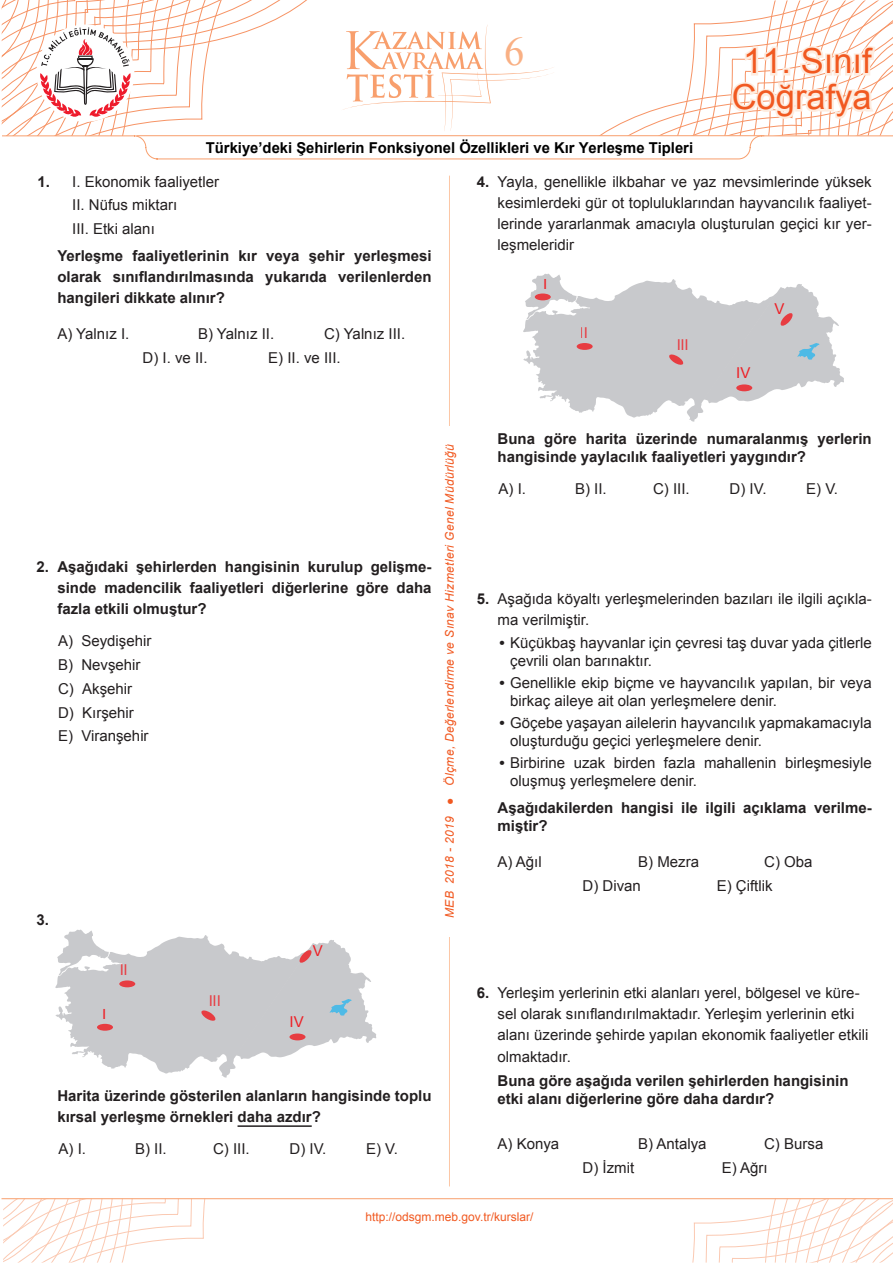
<style>
.page{position:relative;width:893px;height:1263px;background:#fff}
.page>*{position:absolute;margin:0;border:0;box-sizing:border-box;transform-origin:0 0}
.t1{font:40.5px "Times New Roman";color:#f9b084}
.t2{font:34.5px/36px "Arial";color:#f15921;text-align:center}
.t3{font:15px/21px "Arial";color:#231f20}
.t4{font:700 15px/21px "Arial";color:#231f20}
.t5{font:700 15px "Arial";color:#000}
.t6{font:15px "Arial";color:#ee1d23}
.t7{font:13.95px "Arial";color:#ee1d23;scale:1.07 1}
.t8{font:italic 12px "Arial";letter-spacing:.03em;color:#f15921}
.t9{font:12px "Arial";color:#f15921}
.s1{font-weight:700}
</style>
<div class="page">
<svg style="left:551px;top:1199px;width:342px;height:63px"></svg>
<svg style="left:3px;top:1199px;width:344px;height:63px"></svg>
<hr style="left:2px;top:1198px;width:891px;height:1px;background:#f89f6d">
<hr style="left:449px;top:176px;width:1px;height:1010px;background:#fcc7a6">
<div style="left:440px;top:426px;width:19px;height:510px;background:#fff"></div>
<svg style="left:2px;top:0;width:891px;height:159px"></svg>
<hr style="left:238px;top:1125px;width:74px;height:2px;background:#231f20">
<svg style="left:55px;top:929px;width:321px;height:149px"></svg>
<svg style="left:97px;top:1024px;width:16px;height:7px"></svg>
<svg style="left:523px;top:274px;width:321px;height:148px"></svg>
<svg style="left:535px;top:293px;width:16px;height:7px"></svg>
<h1 class="t1" style="left:504px;top:24px;width:22px">6</h1>
<p class="t5" style="left:206px;top:138px;width:489px">Türkiye’deki Şehirlerin Fonksiyonel Özellikleri ve Kır Yerleşme Tipleri</p>
<h2 class="t2" style="left:732px;top:44px;width:142px">11. Sınıf<br>Coğrafya</h2>
<p class="t3" style="left:72px;top:170px;width:148px;line-height:23.7px;text-indent:-35px"><span class="s1">1.</span> I. Ekonomik faaliyetler<br>II. Nüfus miktarı<br>III. Etki alanı</p>
<p class="t4" style="left:57px;top:245px;width:376px;text-align:justify">Yerleşme faaliyetlerinin kır veya şehir yerleşmesi olarak sınıflandırılmasında yukarıda verilenlerden hangileri dikkate alınır?</p>
<p class="t3" style="left:57px;top:323px;width:73px">A) Yalnız I.</p>
<p class="t3" style="left:198px;top:323px;width:78px">B) Yalnız II.</p>
<p class="t3" style="left:324px;top:323px;width:83px">C) Yalnız III.</p>
<p class="t3" style="left:143px;top:347px;width:67px">D) I. ve II.</p>
<p class="t3" style="left:268px;top:347px;width:74px">E) II. ve III.</p>
<p class="t3" style="left:497px;top:171px;width:376px;text-align:justify;text-indent:-21px"><span class="s1">4.</span> Yayla, genellikle ilkbahar ve yaz mevsimlerinde yüksek kesimlerdeki gür ot topluluklarından hayvancılık faaliyet&shy;lerinde yararlanmak amacıyla oluşturulan geçici kır yer&shy;leşmeleridir</p>
<p class="t7" style="left:543px;top:274px;width:5px">I</p>
<p class="t6" style="left:580px;top:322px;width:10px">II</p>
<p class="t6" style="left:676px;top:335px;width:14px">III</p>
<p class="t6" style="left:736px;top:363px;width:16px">IV</p>
<p class="t6" style="left:775px;top:299px;width:12px">V</p>
<p class="t4" style="left:57px;top:557px;width:376px;text-align:justify;text-indent:-21px">2. Aşağıdaki şehirlerden hangisinin kurulup gelişme&shy;sinde madencilik faaliyetleri diğerlerine göre daha fazla etkili olmuştur?</p>
<p class="t3" style="left:58px;top:629px;width:95px;line-height:23.7px">A) Seydişehir<br>B) Nevşehir<br>C) Akşehir<br>D) Kırşehir<br>E) Viranşehir</p>
<p class="t4" style="left:37px;top:910px;width:14px">3.</p>
<p class="t7" style="left:102px;top:1004px;width:5px">I</p>
<p class="t6" style="left:119px;top:960px;width:10px">II</p>
<p class="t6" style="left:208px;top:991px;width:14px">III</p>
<p class="t6" style="left:313px;top:941px;width:12px">V</p>
<p class="t6" style="left:289px;top:1012px;width:16px">IV</p>
<p class="t8" style="left:442px;top:918px;width:476px;rotate:-90deg">MEB 2018 - 2019 ● Ölçme, Değerlendirme ve Sınav Hizmetleri Genel Müdürlüğü</p>
<p class="t4" style="left:57px;top:1085px;width:376px">Harita üzerinde gösterilen alanların hangisinde toplu kırsal yerleşme örnekleri daha azdır?</p>
<p class="t3" style="left:59px;top:1138px;width:29px">A) I.</p>
<p class="t3" style="left:135px;top:1138px;width:33px">B) II.</p>
<p class="t3" style="left:213px;top:1138px;width:38px">C) III.</p>
<p class="t3" style="left:290px;top:1138px;width:38px">D) IV.</p>
<p class="t3" style="left:366px;top:1138px;width:33px">E) V.</p>
<p class="t4" style="left:497px;top:430px;width:376px;line-height:18px">Buna göre harita üzerinde numaralanmış yerlerin hangisinde yaylacılık faaliyetleri yaygındır?</p>
<p class="t3" style="left:499px;top:478px;width:29px">A) I.</p>
<p class="t3" style="left:575px;top:478px;width:33px">B) II.</p>
<p class="t3" style="left:653px;top:478px;width:38px">C) III.</p>
<p class="t3" style="left:730px;top:478px;width:38px">D) IV.</p>
<p class="t3" style="left:806px;top:478px;width:33px">E) V.</p>
<p class="t3" style="left:497px;top:589px;width:376px;text-indent:-21px"><span class="s1">5.</span> Aşağıda köyaltı yerleşmelerinden bazıları ile ilgili açıkla&shy;ma verilmiştir.</p>
<p class="t3" style="left:510px;top:633px;width:363px;line-height:18px;text-indent:-11px"><span class="s1">•</span> Küçükbaş hayvanlar için çevresi taş duvar yada çitlerle çevrili olan barınaktır.</p>
<p class="t3" style="left:510px;top:674px;width:363px;line-height:18px;text-indent:-11px"><span class="s1">•</span> Genellikle ekip biçme ve hayvancılık yapılan, bir veya birkaç aileye ait olan yerleşmelere denir.</p>
<p class="t3" style="left:510px;top:714px;width:363px;line-height:18px;text-indent:-11px"><span class="s1">•</span> Göçebe yaşayan ailelerin hayvancılık yapmakamacıyla oluşturduğu geçici yerleşmelere denir.</p>
<p class="t3" style="left:510px;top:754px;width:363px;line-height:18px;text-indent:-11px"><span class="s1">•</span> Birbirine uzak birden fazla mahallenin birleşmesiyle oluşmuş yerleşmelere denir.</p>
<p class="t4" style="left:497px;top:799px;width:376px;line-height:18px">Aşağıdakilerden hangisi ile ilgili açıklama verilme&shy;miştir?</p>
<p class="t3" style="left:497px;top:852px;width:46px">A) Ağıl</p>
<p class="t3" style="left:638px;top:852px;width:62px">B) Mezra</p>
<p class="t3" style="left:764px;top:852px;width:50px">C) Oba</p>
<p class="t3" style="left:583px;top:875px;width:60px">D) Divan</p>
<p class="t3" style="left:717px;top:875px;width:57px">E) Çiftlik</p>
<p class="t3" style="left:497px;top:983px;width:372px;text-indent:-21px"><span class="s1">6.</span> Yerleşim yerlerinin etki alanları yerel, bölgesel ve küre&shy;sel olarak sınıflandırılmaktadır. Yerleşim yerlerinin etki alanı üzerinde şehirde yapılan ekonomik faaliyetler etkili olmaktadır.</p>
<p class="t4" style="left:497px;top:1072px;width:352px;line-height:18px">Buna göre aşağıda verilen şehirlerden hangisinin etki alanı diğerlerine göre daha dardır?</p>
<p class="t3" style="left:497px;top:1133px;width:63px">A) Konya</p>
<p class="t3" style="left:638px;top:1133px;width:70px">B) Antalya</p>
<p class="t3" style="left:764px;top:1133px;width:61px">C) Bursa</p>
<p class="t3" style="left:583px;top:1157px;width:53px">D) İzmit</p>
<p class="t3" style="left:722px;top:1157px;width:47px">E) Ağrı</p>
<p class="t9" style="left:366px;top:1208px;width:169px">http://odsgm.meb.gov.tr/kurslar/</p>
</div>
